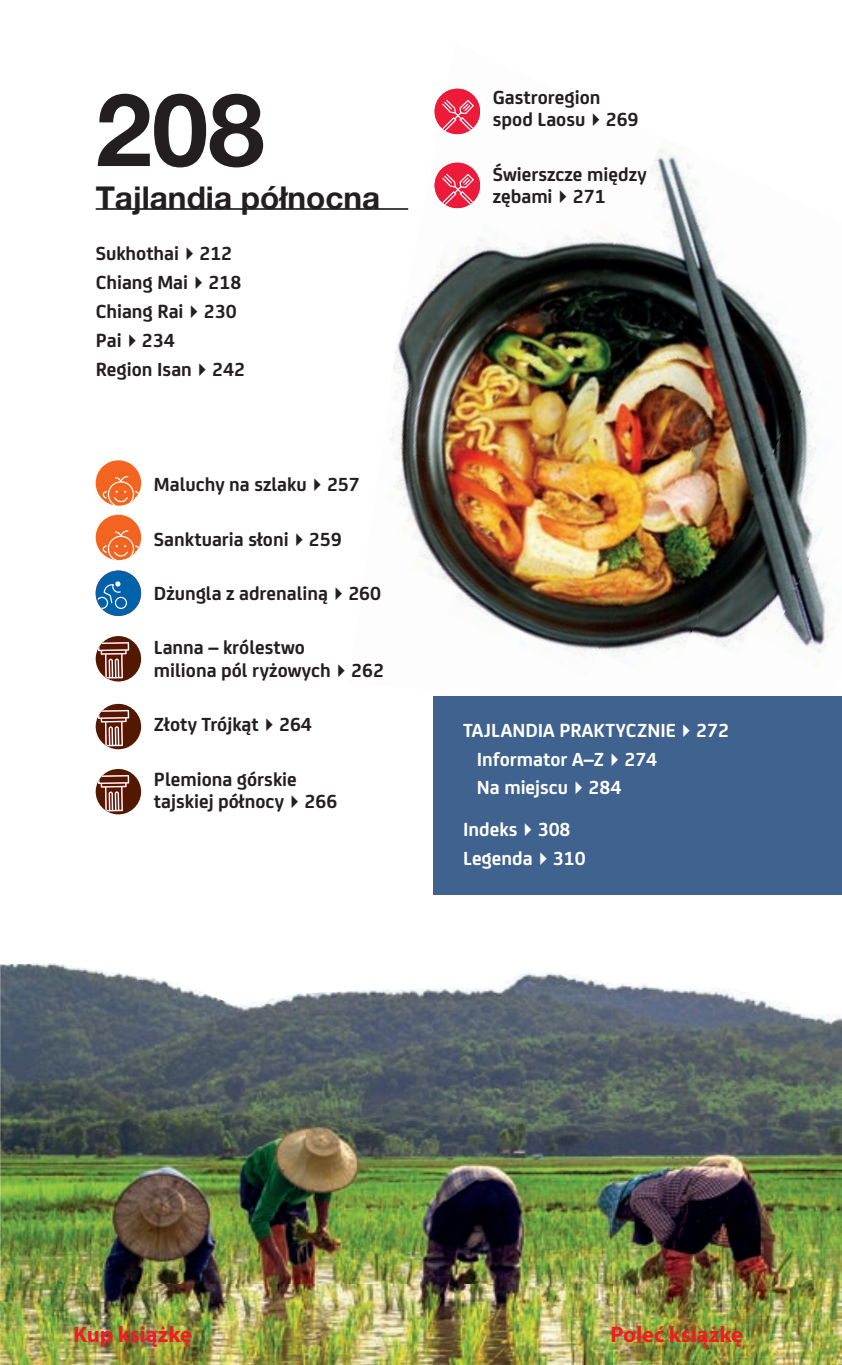
<style>
.page{position:relative;width:842px;height:1365px;background:#fff}
.page>*{position:absolute;margin:0;border:0;box-sizing:border-box;transform-origin:0 0}
.t1{font:700 101.25px "Helvetica Neue LT Pro";color:#231f20}
.t2{font:700 31.5px "Helvetica Neue LT Pro";color:#231f20}
.t3{font:700 22.5px "Myriad Pro";color:#ee1d23}
.t4{font:700 20.25px/28.8px "FS Joey";color:#231f20}
.t5{font:700 20.25px/28.8px "FS Joey";color:#fff}
</style>
<div class="page">
<img style="left:432px;top:88px;width:134px;height:192px">
<img style="left:566px;top:148px;width:194px;height:153px">
<img style="left:706px;top:301px;width:110px;height:186px">
<img style="left:390px;top:280px;width:316px;height:246px">
<img style="left:576px;top:415px;width:200px;height:236px">
<img style="left:740px;top:487px;width:93px;height:166px">
<img style="left:390px;top:441px;width:182px;height:178px">
<img style="left:495px;top:526px;width:146px;height:131px">
<hr style="left:96px;top:208px;width:312px;height:2px;background:#231f20">
<div style="left:96px;top:460px;width:45px;height:46px;background:#f36421;border-radius:50%"></div>
<svg style="left:103px;top:476px;width:36px;height:30px"></svg>
<div style="left:96px;top:515px;width:45px;height:45px;background:#f36421;border-radius:50%"></div>
<svg style="left:103px;top:530px;width:36px;height:30px"></svg>
<div style="left:96px;top:570px;width:45px;height:46px;background:#0162aa;border-radius:50%"></div>
<svg style="left:98px;top:581px;width:29px;height:28px"></svg>
<svg style="left:95px;top:636px;width:47px;height:46px"></svg>
<svg style="left:95px;top:703px;width:47px;height:47px"></svg>
<svg style="left:95px;top:768px;width:47px;height:47px"></svg>
<div style="left:435px;top:89px;width:45px;height:45px;background:#ed1a3a;border-radius:50%"></div>
<svg style="left:442px;top:100px;width:32px;height:31px"></svg>
<div style="left:435px;top:163px;width:45px;height:45px;background:#ed1a3a;border-radius:50%"></div>
<svg style="left:442px;top:174px;width:32px;height:31px"></svg>
<div style="left:434px;top:696px;width:408px;height:198px;background:#3f628e"></div>
<img style="left:0;top:963px;width:306px;height:321px">
<img style="left:306px;top:972px;width:306px;height:312px">
<img style="left:612px;top:983px;width:230px;height:382px">
<img style="left:0;top:1284px;width:613px;height:81px">
<svg style="left:560px;top:191px;width:6px;height:12px"></svg>
<h1 class="t1" style="left:96px;top:67px;width:170px">208</h1>
<h2 class="t2" style="left:96px;top:178px;width:286px">Tajlandia północna</h2>
<p class="t4" style="left:96px;top:238px;width:151px">Sukhothai 212<br>Chiang Mai 218<br>Chiang Rai 230<br>Pai 234<br>Region Isan 242</p>
<p class="t4" style="left:154px;top:469px;width:207px">Maluchy na szlaku 257</p>
<p class="t4" style="left:154px;top:523px;width:189px">Sanktuaria słoni 259</p>
<p class="t4" style="left:154px;top:578px;width:229px">Dżungla z adrenaliną 260</p>
<p class="t4" style="left:154px;top:635px;width:232px;line-height:22.5px">Lanna – królestwo<br>miliona pól ryżowych 262</p>
<p class="t4" style="left:154px;top:709px;width:160px">Złoty Trójkąt 264</p>
<p class="t4" style="left:154px;top:766px;width:185px;line-height:22.5px">Plemiona górskie tajskiej północy 266</p>
<p class="t4" style="left:493px;top:85px;width:147px;line-height:22.5px">Gastroregion spod Laosu 269</p>
<p class="t4" style="left:493px;top:162px;width:155px;line-height:22.5px">Świerszcze między zębami 271</p>
<p class="t5" style="left:477px;top:714px;width:254px;text-indent:-14px">TAJLANDIA PRAKTYCZNIE 272<br>Informator A–Z 274<br>Na miejscu 284</p>
<p class="t5" style="left:463px;top:814px;width:124px">Indeks 308<br>Legenda 310</p>
<p class="t3" style="left:73px;top:1320px;width:120px">Kup książkę</p>
<p class="t3" style="left:610px;top:1320px;width:134px">Poleć książkę</p>
</div>
